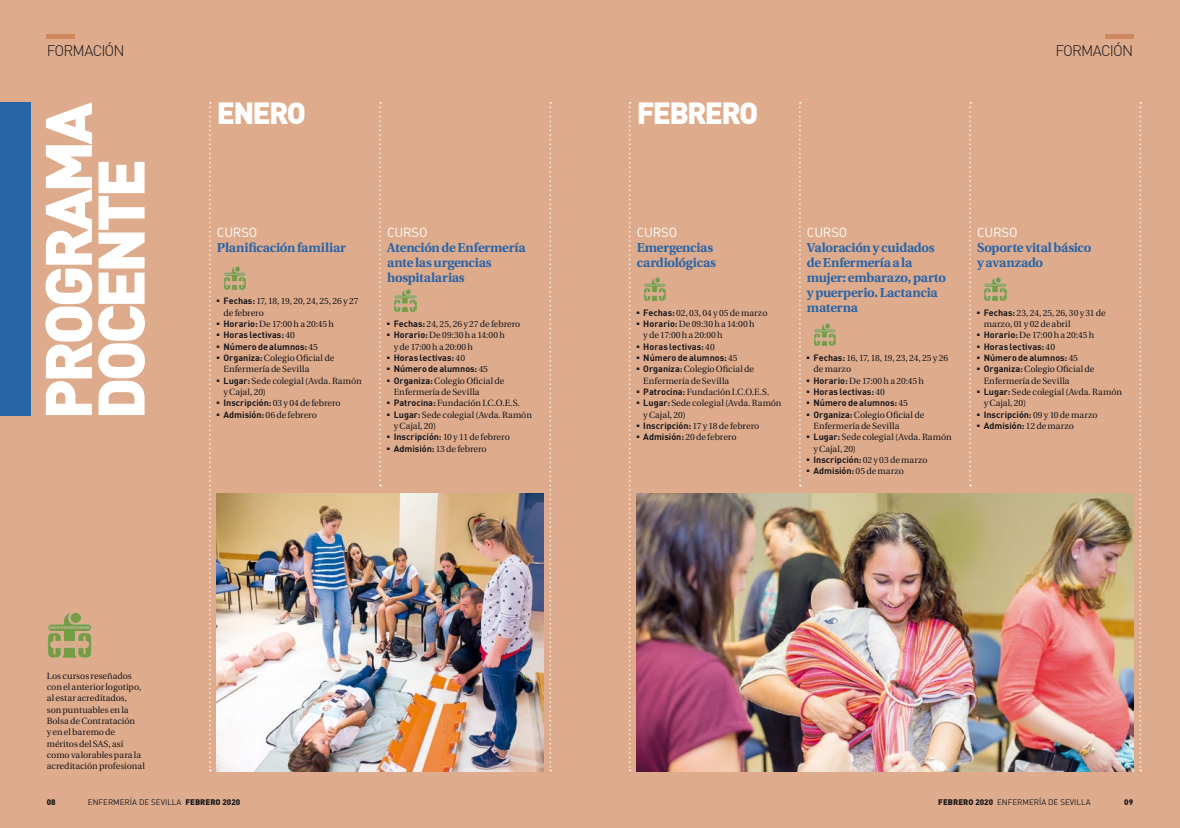
<style>
.page{position:relative;width:1180px;height:828px;background:#fff}
.page>*{position:absolute;margin:0;border:0;box-sizing:border-box;transform-origin:0 0}
.t1{font:900 64.6px/52.6px "DIN";letter-spacing:-.06em;color:#fff}
.t2{font:900 30px "DIN";letter-spacing:-.06em;color:#fff}
.t3{font:300 15px "DIN";letter-spacing:-.055em;color:#1a171c}
.t4{font:700 13px/15px "Utopia";letter-spacing:-.015em;color:#2964a9}
.t5{font:13px "DIN Alternate";letter-spacing:-.01em;color:#fff}
.t6{font:9px/11.3px "Utopia";letter-spacing:-.005em;color:#1a171c}
.t7{font:700 9px "DIN";color:#1a171c}
.t8{font:8px "DIN";color:#1a171c}
.t9{font:900 8px "DIN";color:#1a171c}
.s1{font-family:"DIN";font-weight:700}
.s2{font-family:"Utopia";font-weight:400}
.s3{font-weight:900}
</style>
<div class="page">
<div style="left:0;top:0;width:1179px;height:828px;background:#deac8c"></div>
<div style="left:0;top:102px;width:31px;height:313px;background:#2964a9"></div>
<img style="left:47px;top:612px;width:45px;height:46px">
<svg style="left:209px;top:102px;width:2px;height:669px"></svg>
<svg style="left:629px;top:102px;width:1px;height:669px"></svg>
<svg style="left:549px;top:102px;width:2px;height:669px"></svg>
<svg style="left:379px;top:102px;width:2px;height:384px"></svg>
<svg style="left:799px;top:102px;width:1px;height:384px"></svg>
<img style="left:224px;top:266px;width:22px;height:23px">
<img style="left:394px;top:289px;width:22px;height:23px">
<img style="left:814px;top:323px;width:21px;height:23px">
<img style="left:644px;top:278px;width:21px;height:22px">
<img style="left:984px;top:278px;width:21px;height:22px">
<svg style="left:1139px;top:102px;width:2px;height:669px"></svg>
<svg style="left:969px;top:102px;width:1px;height:384px"></svg>
<img style="left:217px;top:493px;width:326px;height:278px">
<img style="left:636px;top:493px;width:496px;height:278px">
<hr style="left:47px;top:34px;width:28px;height:4px;background:#cf875e">
<hr style="left:1104px;top:34px;width:28px;height:4px;background:#cf875e">
<h3 class="t3" style="left:47px;top:42px;width:79px">FORMACIÓN</h3>
<h3 class="t3" style="left:1055px;top:42px;width:79px">FORMACIÓN</h3>
<h1 class="t1" style="left:39px;top:420px;width:319px;rotate:-90deg">PROGRAMA<br>DOCENTE</h1>
<h2 class="t2" style="left:217px;top:93px;width:91px">ENERO</h2>
<h2 class="t2" style="left:636px;top:93px;width:123px">FEBRERO</h2>
<h3 class="t5" style="left:217px;top:224px;width:42px">CURSO</h3>
<h3 class="t4" style="left:217px;top:240px;width:130px">Planificación familiar</h3>
<p class="t6" style="left:223px;top:296px;width:136px;text-indent:-7px">■ <span class="s1">Fechas:</span> 17, 18, 19, 20, 24, 25, 26 y 27 de febrero</p>
<p class="t6" style="left:217px;top:318px;width:118px">■ <span class="s1">Horario:</span> De 17:00 h a 20:45 h</p>
<p class="t7" style="left:217px;top:329px;width:79px">■ Horas lectivas: <span class="s2">40</span></p>
<p class="t7" style="left:217px;top:340px;width:102px">■ Número de alumnos: <span class="s2">45</span></p>
<p class="t6" style="left:223px;top:352px;width:112px;text-indent:-7px">■ <span class="s1">Organiza:</span> Colegio Oficial de<br>Enfermería de Sevilla</p>
<p class="t6" style="left:223px;top:375px;width:140px;text-indent:-7px">■ <span class="s1">Lugar:</span> Sede colegial (Avda. Ramón y Cajal, 20)</p>
<p class="t6" style="left:217px;top:398px;width:125px">■ <span class="s1">Inscripción:</span> 03 y 04 de febrero</p>
<p class="t6" style="left:217px;top:409px;width:101px">■ <span class="s1">Admisión:</span> 06 de febrero</p>
<h3 class="t5" style="left:387px;top:224px;width:42px">CURSO</h3>
<h3 class="t4" style="left:387px;top:240px;width:140px">Atención de Enfermería ante las urgencias hospitalarias</h3>
<p class="t6" style="left:387px;top:318px;width:135px">■ <span class="s1">Fechas:</span> 24, 25, 26 y 27 de febrero</p>
<p class="t6" style="left:393px;top:330px;width:113px;text-indent:-7px">■ <span class="s1">Horario:</span> De 09:30 h a 14:00 h y de 17:00 h a 20:00 h</p>
<p class="t7" style="left:387px;top:352px;width:79px">■ Horas lectivas: <span class="s2">40</span></p>
<p class="t7" style="left:387px;top:363px;width:102px">■ Número de alumnos: <span class="s2">45</span></p>
<p class="t6" style="left:393px;top:375px;width:112px;text-indent:-7px">■ <span class="s1">Organiza:</span> Colegio Oficial de<br>Enfermería de Sevilla</p>
<p class="t6" style="left:387px;top:398px;width:134px">■ <span class="s1">Patrocina:</span> Fundación I.C.O.E.S.</p>
<p class="t6" style="left:393px;top:409px;width:140px;text-indent:-7px">■ <span class="s1">Lugar:</span> Sede colegial (Avda. Ramón y Cajal, 20)</p>
<p class="t6" style="left:387px;top:432px;width:124px">■ <span class="s1">Inscripción:</span> 10 y 11 de febrero</p>
<p class="t6" style="left:387px;top:443px;width:101px">■ <span class="s1">Admisión:</span> 13 de febrero</p>
<h3 class="t5" style="left:636px;top:224px;width:42px">CURSO</h3>
<h3 class="t4" style="left:636px;top:240px;width:81px">Emergencias cardiológicas</h3>
<p class="t6" style="left:636px;top:307px;width:132px">■ <span class="s1">Fechas:</span> 02, 03, 04 y 05 de marzo</p>
<p class="t6" style="left:643px;top:318px;width:113px;text-indent:-7px">■ <span class="s1">Horario:</span> De 09:30 h a 14:00 h y de 17:00 h a 20:00 h</p>
<p class="t7" style="left:636px;top:340px;width:79px">■ Horas lectivas: <span class="s2">40</span></p>
<p class="t7" style="left:636px;top:352px;width:102px">■ Número de alumnos: <span class="s2">45</span></p>
<p class="t6" style="left:643px;top:364px;width:112px;text-indent:-7px">■ <span class="s1">Organiza:</span> Colegio Oficial de<br>Enfermería de Sevilla</p>
<p class="t6" style="left:636px;top:386px;width:134px">■ <span class="s1">Patrocina:</span> Fundación I.C.O.E.S.</p>
<p class="t6" style="left:643px;top:398px;width:140px;text-indent:-7px">■ <span class="s1">Lugar:</span> Sede colegial (Avda. Ramón y Cajal, 20)</p>
<p class="t6" style="left:636px;top:420px;width:124px">■ <span class="s1">Inscripción:</span> 17 y 18 de febrero</p>
<p class="t6" style="left:636px;top:432px;width:101px">■ <span class="s1">Admisión:</span> 20 de febrero</p>
<h3 class="t5" style="left:806px;top:224px;width:42px">CURSO</h3>
<h3 class="t4" style="left:806px;top:240px;width:140px">Valoración y cuidados de Enfermería a la mujer: embarazo, parto y puerperio. Lactancia materna</h3>
<p class="t6" style="left:813px;top:352px;width:136px;text-indent:-7px">■ <span class="s1">Fechas:</span> 16, 17, 18, 19, 23, 24, 25 y 26 de marzo</p>
<p class="t6" style="left:806px;top:375px;width:118px">■ <span class="s1">Horario:</span> De 17:00 h a 20:45 h</p>
<p class="t7" style="left:806px;top:386px;width:79px">■ Horas lectivas: <span class="s2">40</span></p>
<p class="t7" style="left:806px;top:397px;width:102px">■ Número de alumnos: <span class="s2">45</span></p>
<p class="t6" style="left:813px;top:409px;width:112px;text-indent:-7px">■ <span class="s1">Organiza:</span> Colegio Oficial de<br>Enfermería de Sevilla</p>
<p class="t6" style="left:813px;top:432px;width:140px;text-indent:-7px">■ <span class="s1">Lugar:</span> Sede colegial (Avda. Ramón y Cajal, 20)</p>
<p class="t7" style="left:806px;top:454px;width:122px">■ Inscripción: <span class="s2">02 y 03 de marzo</span></p>
<p class="t7" style="left:806px;top:465px;width:99px">■ Admisión: <span class="s2">05 de marzo</span></p>
<h3 class="t5" style="left:977px;top:224px;width:42px">CURSO</h3>
<h3 class="t4" style="left:977px;top:240px;width:116px">Soporte vital básico y avanzado</h3>
<p class="t6" style="left:983px;top:307px;width:123px;text-indent:-7px">■ <span class="s1">Fechas:</span> 23, 24, 25, 26, 30 y 31 de marzo, 01 y 02 de abril</p>
<p class="t6" style="left:977px;top:330px;width:118px">■ <span class="s1">Horario:</span> De 17:00 h a 20:45 h</p>
<p class="t7" style="left:977px;top:340px;width:79px">■ Horas lectivas: <span class="s2">40</span></p>
<p class="t7" style="left:977px;top:352px;width:102px">■ Número de alumnos: <span class="s2">45</span></p>
<p class="t6" style="left:983px;top:364px;width:112px;text-indent:-7px">■ <span class="s1">Organiza:</span> Colegio Oficial de<br>Enfermería de Sevilla</p>
<p class="t6" style="left:983px;top:386px;width:140px;text-indent:-7px">■ <span class="s1">Lugar:</span> Sede colegial (Avda. Ramón y Cajal, 20)</p>
<p class="t7" style="left:977px;top:408px;width:122px">■ Inscripción: <span class="s2">09 y 10 de marzo</span></p>
<p class="t7" style="left:977px;top:420px;width:98px">■ Admisión: <span class="s2">12 de marzo</span></p>
<p class="t6" style="left:47px;top:670px;width:100px">Los cursos reseñados con el anterior logotipo, al estar acreditados,<br>son puntuables en la<br>Bolsa de Contratación<br>y en el baremo de méritos del SAS, así como valorables para la acreditación profesional</p>
<p class="t9" style="left:47px;top:797px;width:10px">08</p>
<p class="t8" style="left:88px;top:797px;width:154px">ENFERMERÍA DE SEVILLA <span class="s3">FEBRERO 2020</span></p>
<p class="t8" style="left:938px;top:797px;width:154px"><span class="s3">FEBRERO 2020</span> ENFERMERÍA DE SEVILLA</p>
<p class="t9" style="left:1124px;top:797px;width:10px">09</p>
</div>
